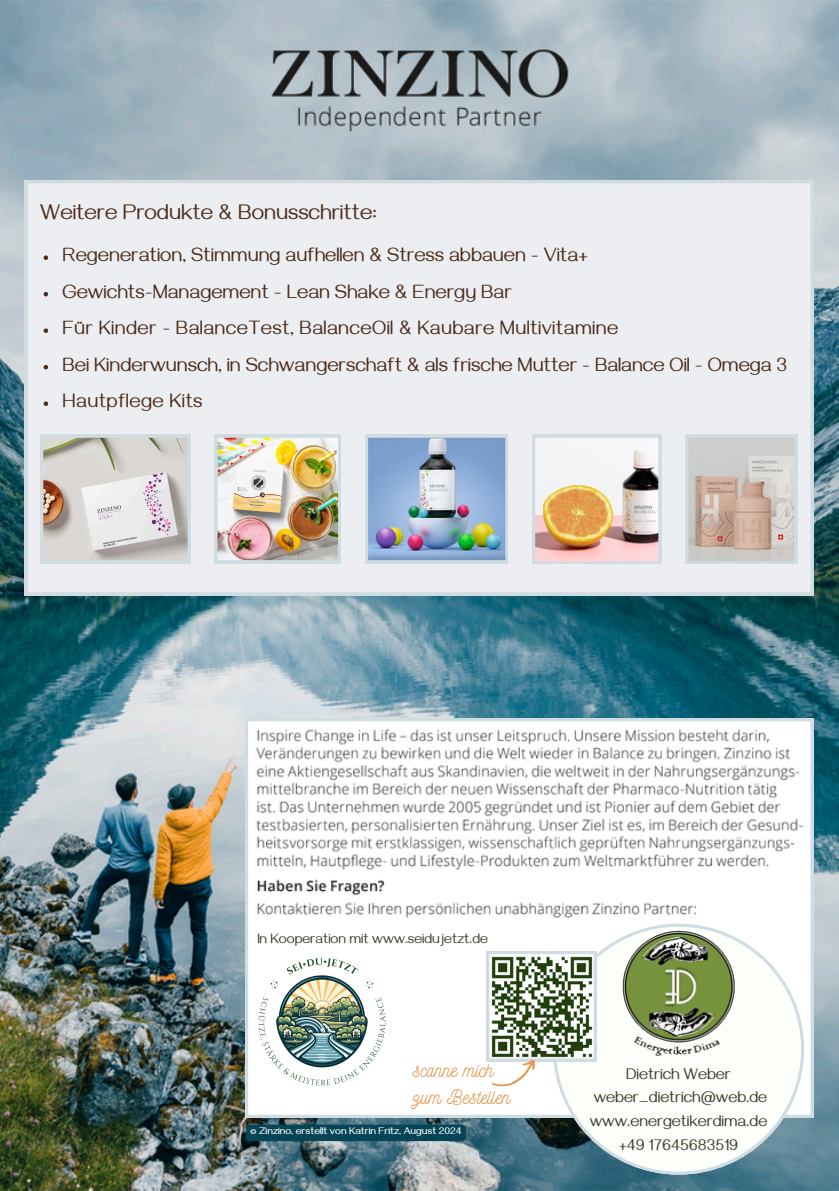
<style>
.page{position:relative;width:839px;height:1191px;background:#fff}
.page>*{position:absolute;margin:0;border:0;box-sizing:border-box;transform-origin:0 0}
.t1{font:22px "Gayathri";color:#4a2c1d}
.t2{font:20px "Gayathri";color:#4a2c1d}
.t3{font:20px "Gayathri";letter-spacing:.02em;color:#4a2c1d}
.t4{font:20px "Nickainley";color:#e79751}
.t5{font:16px "Gayathri";color:#363d29}
.t6{font:14px "Gayathri";color:#363d29}
.t7{font:700 10px "Gayathri";color:#fefefe}
</style>
<div class="page">
<img style="left:0;top:0;width:838px;height:1191px">
<div style="left:25px;top:180px;width:788px;height:415px;background:#edeef1"></div>
<svg style="left:245px;top:718px;width:568px;height:399px"></svg>
<img style="left:253px;top:725px;width:551px;height:194px">
<svg style="left:40px;top:435px;width:150px;height:128px;background:#d1ccc8"></svg>
<img style="left:215px;top:435px;width:126px;height:128px">
<img style="left:365px;top:435px;width:142px;height:128px">
<img style="left:532px;top:435px;width:129px;height:129px">
<svg style="left:685px;top:435px;width:112px;height:129px;background:#ccc2ba"></svg>
<img style="left:258px;top:955px;width:129px;height:132px">
<div style="left:246px;top:1125px;width:220px;height:16px;background:#054556;border-radius:4px"></div>
<svg style="left:553px;top:924px;width:250px;height:250px"></svg>
<img style="left:621px;top:930px;width:115px;height:128px">
<svg style="left:44px;top:255px;width:4px;height:5px"></svg>
<svg style="left:44px;top:365px;width:4px;height:4px"></svg>
<svg style="left:44px;top:292px;width:4px;height:4px"></svg>
<svg style="left:44px;top:328px;width:4px;height:5px"></svg>
<svg style="left:44px;top:401px;width:4px;height:5px"></svg>
<svg style="left:486px;top:951px;width:110px;height:144px"></svg>
<p class="t1" style="left:40px;top:203px;width:338px">Weitere Produkte &amp; Bonusschritte:</p>
<p class="t2" style="left:63px;top:247px;width:527px">Regeneration, Stimmung aufhellen &amp; Stress abbauen - Vita+</p>
<h1 class="t2" style="left:63px;top:283px;width:450px">Gewichts-Management - Lean Shake &amp; Energy Bar</h1>
<p class="t3" style="left:63px;top:320px;width:557px">Für Kinder - BalanceTest, BalanceOil &amp; Kaubare Multivitamine</p>
<p class="t2" style="left:63px;top:356px;width:726px">Bei Kinderwunsch, in Schwangerschaft &amp; als frische Mutter - Balance Oil - Omega 3</p>
<p class="t3" style="left:63px;top:393px;width:141px">Hautpflege Kits</p>
<p class="t6" style="left:258px;top:932px;width:232px">In Kooperation mit www.seidujetzt.de</p>
<p class="t4" style="left:412px;top:1057px;width:82px">scanne mich</p>
<p class="t4" style="left:412px;top:1084px;width:99px">zum Bestellen</p>
<p class="t7" style="left:250px;top:1127px;width:213px">© Zinzino, erstellt von Katrin Fritz, August 2024</p>
<p class="t5" style="left:626px;top:1067px;width:106px">Dietrich Weber</p>
<p class="t5" style="left:593px;top:1090px;width:175px">weber_dietrich@web.de</p>
<p class="t5" style="left:589px;top:1115px;width:179px">www.energetikerdima.de</p>
<p class="t5" style="left:618px;top:1139px;width:121px">+49 17645683519</p>
</div>
